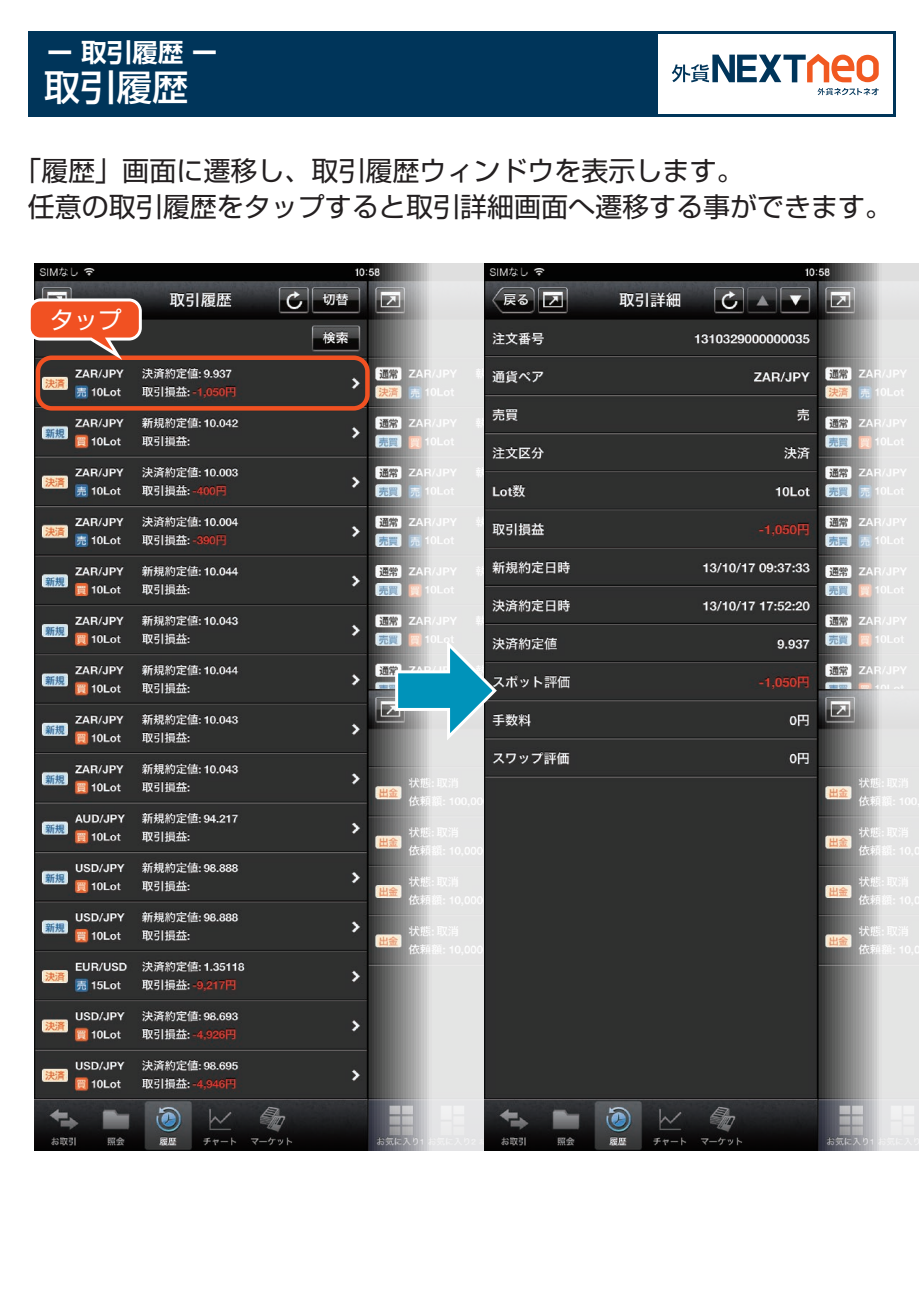
<style>
.page{position:relative;width:919px;height:1289px;background:#fff}
.page>*{position:absolute;margin:0;border:0;box-sizing:border-box;transform-origin:0 0}
.t1{font:500 36px "Shin Go Pro";color:#fff}
.t2{font:27px/36px "Shin Go Pro";color:#231f20}
.t3{font:700 25.5px "Shin Go Pro De";color:#fff}
.t4{font:24px "Shin Go Pro";color:#fff}
</style>
<div class="page">
<div style="left:28px;top:31px;width:867px;height:85px;background:#00355a"></div>
<div style="left:658px;top:35px;width:234px;height:79px;background:#fff"></div>
<svg style="left:817px;top:88px;width:61px;height:7px"></svg>
<svg style="left:671px;top:54px;width:207px;height:28px"></svg>
<img style="left:35px;top:263px;width:450px;height:887px">
<div style="left:36px;top:355px;width:333px;height:55px;border:4px solid #f15122;border-radius:14px"></div>
<svg style="left:30px;top:298px;width:112px;height:62px;background:#c56244"></svg>
<img style="left:485px;top:263px;width:433px;height:887px">
<svg style="left:393px;top:637px;width:106px;height:107px;background:#7cabb7"></svg>
<p class="t3" style="left:47px;top:32px;width:172px">ー 取引履歴 ー</p>
<h1 class="t1" style="left:44px;top:58px;width:146px">取引履歴</h1>
<p class="t2" style="left:28px;top:149px;width:865px;text-indent:-13px">「履歴」画面に遷移し、取引履歴ウィンドウを表示します。<br>任意の取引履歴をタップすると取引詳細画面へ遷移する事ができます。</p>
<p class="t4" style="left:50px;top:300px;width:73px">タップ</p>
</div>
